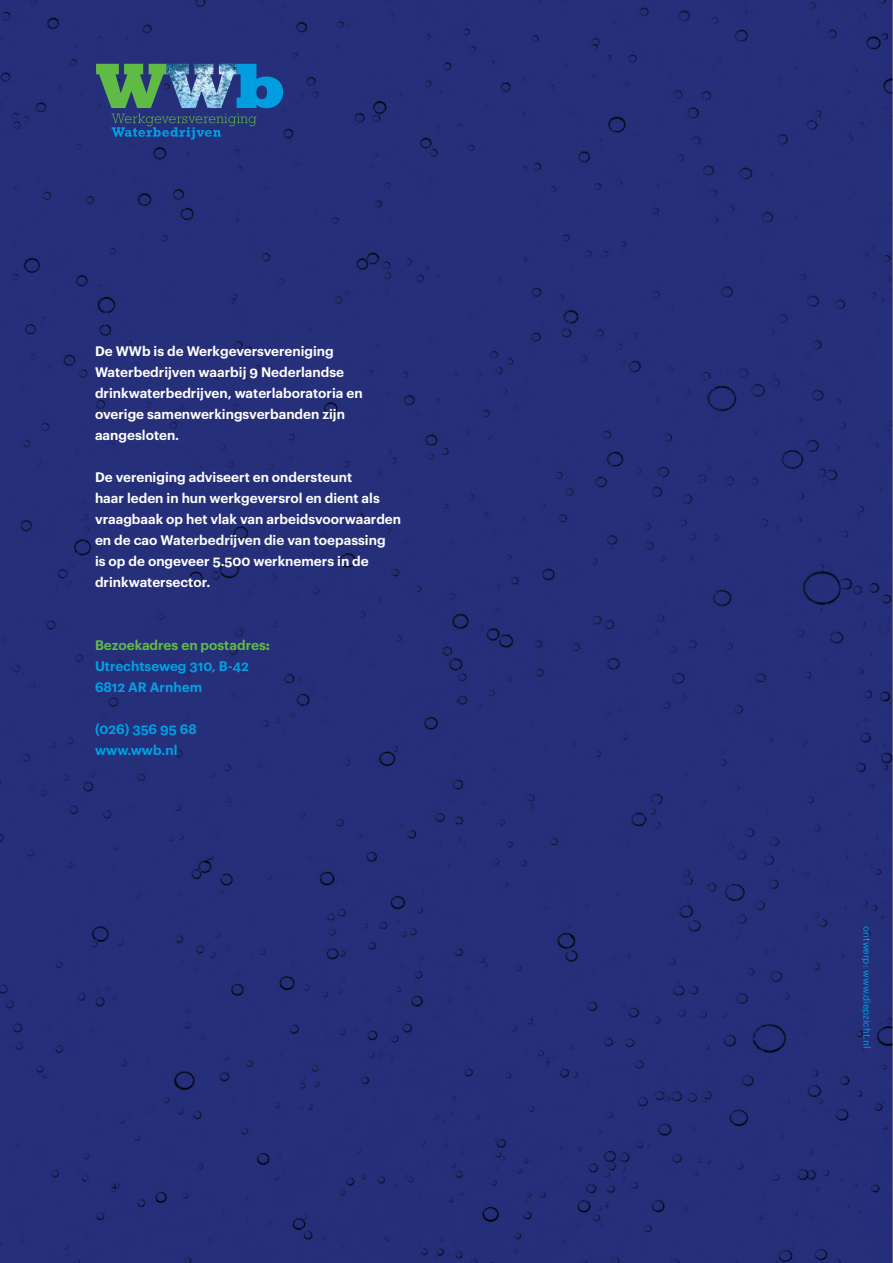
<style>
.page{position:relative;width:893px;height:1263px;background:#fff}
.page>*{position:absolute;margin:0;border:0;box-sizing:border-box;transform-origin:0 0}
.t1{font:600 13.5px/21px "Graphik";color:#fff}
.t2{font:600 13.5px/21px "Graphik";color:#00a1e4}
.t3{font:9.75px "Graphik";color:#00a1e4}
.s1{color:#62bb46}
.s2{font-weight:700;color:#62bb46}
</style>
<div class="page">
<div style="left:0;top:0;width:892px;height:1263px;background:#262f7a"></div>
<svg style="left:96px;top:64px;width:187px;height:76px;background:#37668a"></svg>
<hr style="left:892px;top:0;width:1px;height:1263px;background:#939598">
<p class="t1" style="left:95px;top:339px;width:269px">De WWb is de Werkgeversvereniging Waterbedrijven waarbij 9 Nederlandse drinkwaterbedrijven, waterlaboratoria en overige samenwerkingsverbanden zijn aangesloten.</p>
<p class="t1" style="left:95px;top:465px;width:308px">De vereniging adviseert en ondersteunt<br>haar leden in hun werkgeversrol en dient als vraagbaak op het vlak van arbeidsvoorwaarden en de cao Waterbedrijven die van toepassing<br>is op de ongeveer 5.500 werknemers in de drinkwatersector.</p>
<p class="t2" style="left:95px;top:633px;width:176px"><span class="s1">Bezoekadres en postadres</span><span class="s2">:<br></span>Utrechtseweg 310, B-42<br>6812 AR Arnhem</p>
<p class="t2" style="left:95px;top:717px;width:103px">(026) 356 95 68 www.wwb.nl</p>
<p class="t3" style="left:874px;top:926px;width:123px;rotate:90deg">ontwerp: www.diepzicht.nl</p>
</div>
